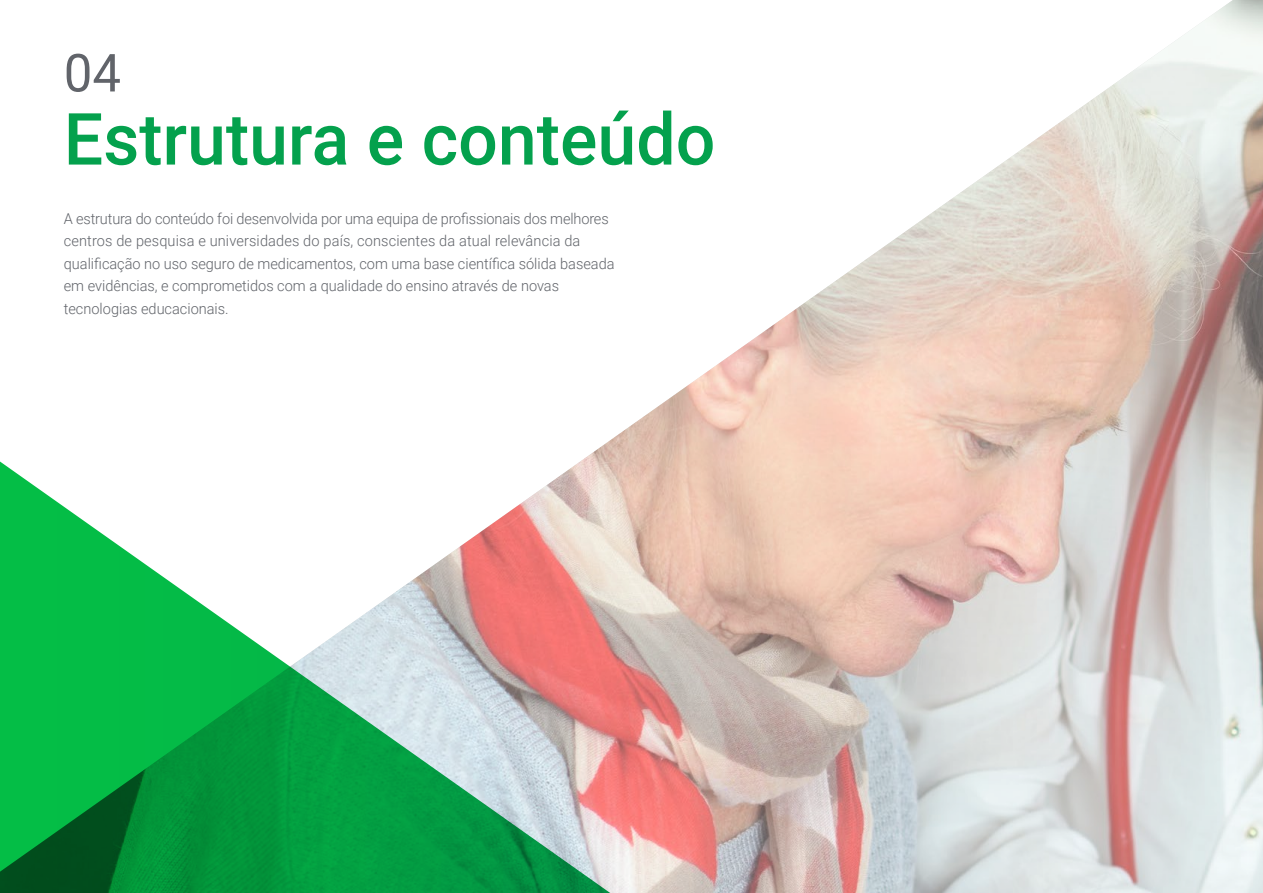
<style>
.page{position:relative;width:1263px;height:893px;background:#fff}
.page>*{position:absolute;margin:0;border:0;box-sizing:border-box;transform-origin:0 0}
.t1{font:500 72px "Roboto";color:#04a14d}
.t2{font:52.5px "Roboto";color:#61646a}
.t3{font:300 15px/22.5px "Roboto";color:#61646a}
</style>
<div class="page">
<img style="left:602px;top:0;width:661px;height:893px">
<svg style="left:0;top:446px;width:640px;height:447px"></svg>
<h2 class="t2" style="left:64px;top:36px;width:59px">04</h2>
<h1 class="t1" style="left:64px;top:89px;width:653px">Estrutura e conteúdo</h1>
<p class="t3" style="left:64px;top:207px;width:552px">A estrutura do conteúdo foi desenvolvida por uma equipa de profissionais dos melhores centros de pesquisa e universidades do país, conscientes da atual relevância da qualificação no uso seguro de medicamentos, com uma base científica sólida baseada em evidências, e comprometidos com a qualidade do ensino através de novas tecnologias educacionais.</p>
</div>
